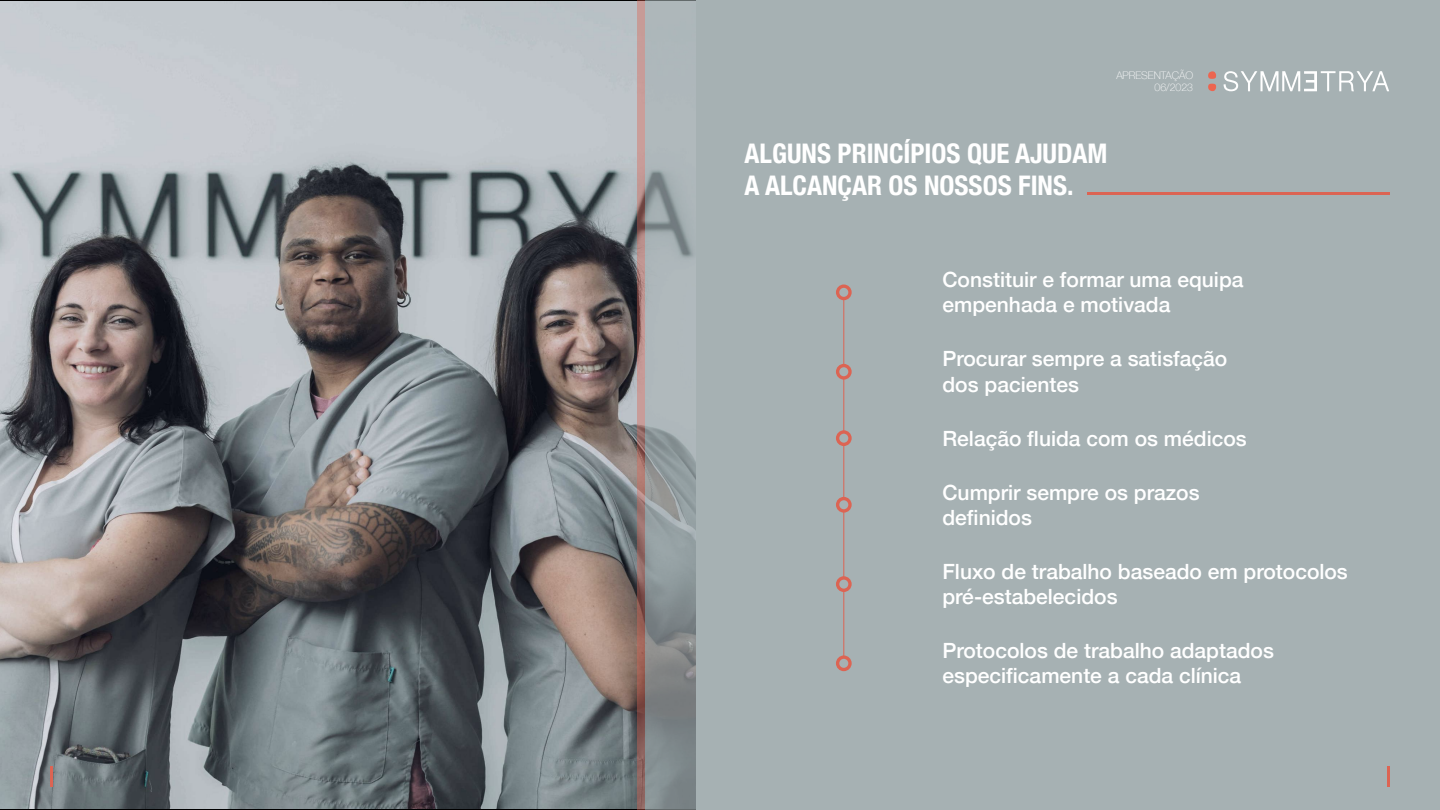
<style>
.page{position:relative;width:1440px;height:810px;background:#a6b1b3}
.page>*{position:absolute;margin:0;border:0;box-sizing:border-box;transform-origin:0 0}
.t1{font:700 condensed 27px/32.4px "Helvetica Neue";color:#fff}
.t2{font:500 21px/25.2px "Helvetica Neue";color:#fff}
.t3{font:100 10.5px/12.6px "Helvetica Neue";color:#fff;text-align:right}
</style>
<div class="page">
<hr style="left:1087px;top:192px;width:302px;height:3px;background:#dc6453">
<hr style="left:844px;top:292px;width:1px;height:371px;background:#dc6453">
<svg style="left:0;top:0;width:637px;height:810px"></svg>
<svg style="left:637px;top:0;width:8px;height:810px"></svg>
<svg style="left:645px;top:0;width:51px;height:810px"></svg>
<div style="left:836px;top:285px;width:16px;height:15px;background:#dc6453;border-radius:50%"></div>
<div style="left:839px;top:288px;width:9px;height:9px;background:#a6b1b3;border-radius:50%"></div>
<svg style="left:836px;top:364px;width:16px;height:16px"></svg>
<div style="left:839px;top:367px;width:9px;height:9px;background:#a6b1b3;border-radius:50%"></div>
<svg style="left:836px;top:430px;width:16px;height:16px"></svg>
<div style="left:839px;top:434px;width:9px;height:9px;background:#a6b1b3;border-radius:50%"></div>
<svg style="left:836px;top:497px;width:16px;height:16px"></svg>
<div style="left:839px;top:500px;width:9px;height:9px;background:#a6b1b3;border-radius:50%"></div>
<svg style="left:836px;top:576px;width:16px;height:16px"></svg>
<div style="left:839px;top:580px;width:9px;height:9px;background:#a6b1b3;border-radius:50%"></div>
<svg style="left:836px;top:655px;width:16px;height:16px"></svg>
<div style="left:839px;top:659px;width:9px;height:9px;background:#a6b1b3;border-radius:50%"></div>
<hr style="left:1387px;top:766px;width:2px;height:20px;background:#dc6453">
<hr style="left:51px;top:766px;width:2px;height:20px;background:#dc6453">
<svg style="left:1208px;top:71px;width:8px;height:20px"></svg>
<svg style="left:1224px;top:71px;width:165px;height:20px"></svg>
<p class="t3" style="left:1116px;top:68px;width:78px">APRESENTAÇÃO<br>06/2023</p>
<p class="t1" style="left:745px;top:135px;width:365px">ALGUNS PRINCÍPIOS QUE AJUDAM<br>A ALCANÇAR OS NOSSOS FINS.</p>
<p class="t2" style="left:942px;top:266px;width:303px">Constituir e formar uma equipa empenhada e motivada</p>
<p class="t2" style="left:942px;top:345px;width:286px">Procurar sempre a satisfação dos pacientes</p>
<p class="t2" style="left:942px;top:424px;width:306px">Relação fluida com os médicos</p>
<p class="t2" style="left:942px;top:478px;width:259px">Cumprir sempre os prazos definidos</p>
<p class="t2" style="left:942px;top:557px;width:407px">Fluxo de trabalho baseado em protocolos pré-estabelecidos</p>
<p class="t2" style="left:942px;top:636px;width:333px">Protocolos de trabalho adaptados especificamente a cada clínica</p>
</div>
